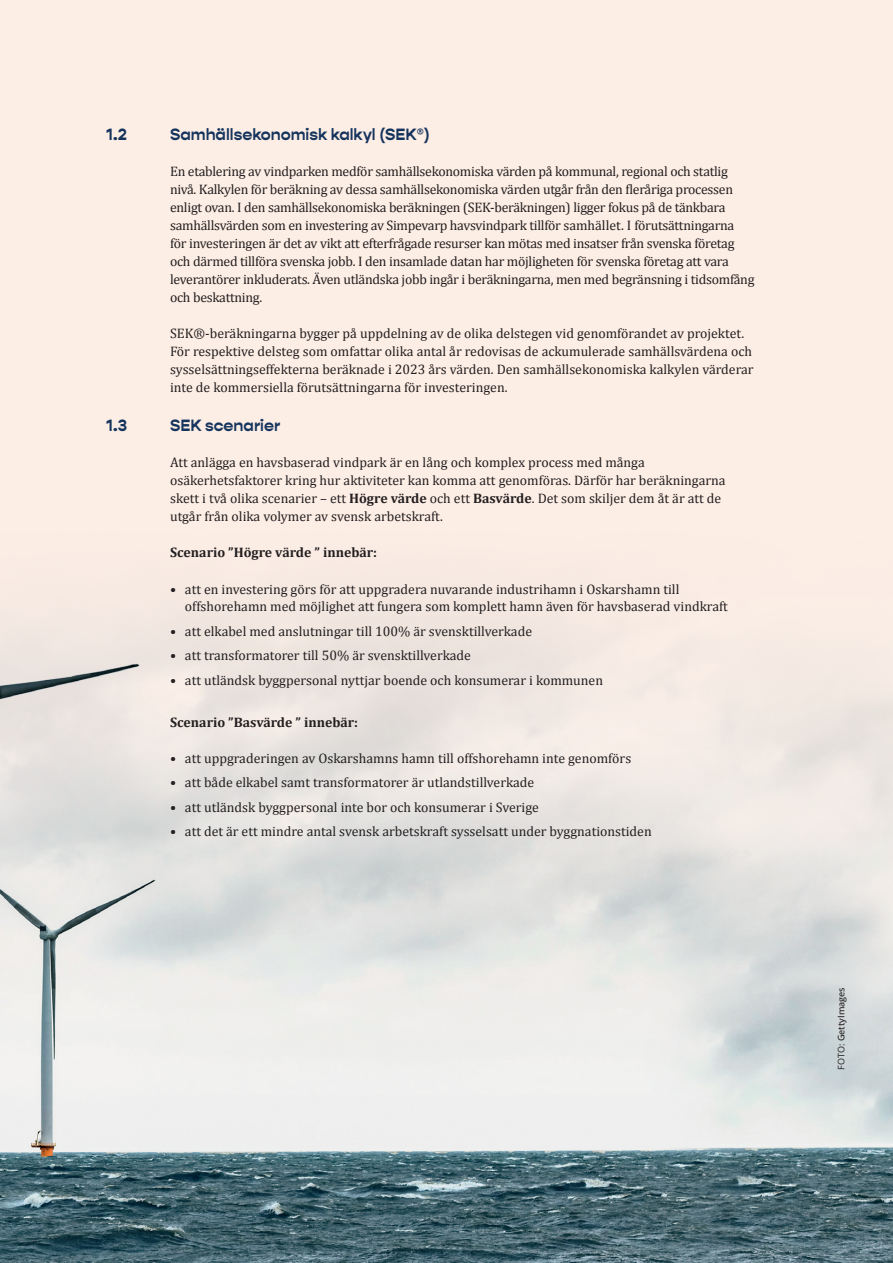
<style>
.page{position:relative;width:893px;height:1263px;background:#fdeee5}
.page>*{position:absolute;margin:0;border:0;box-sizing:border-box;transform-origin:0 0}
.t1{font:700 16.5px "Gopher";color:#15345d}
.t2{font:13.8px/18px "Cambria";color:#231f20}
.t3{font:13.8px/18px "Cambria";letter-spacing:-.02em;color:#231f20}
.t4{font:700 13.8px "Cambria";color:#231f20}
.t5{font:500 9px "Open Sans";color:#231f20}
.s1{font-weight:700}
.s2{font-weight:400}
</style>
<div class="page">
<img style="left:0;top:597px;width:893px;height:666px">
<p class="t1" style="left:106px;top:125px;width:22px">1.2</p>
<p class="t1" style="left:170px;top:125px;width:261px">Samhällsekonomisk kalkyl (SEK®)</p>
<p class="t3" style="left:170px;top:163px;width:586px">En etablering av vindparken medför samhällsekonomiska värden på kommunal, regional och statlig nivå. Kalkylen för beräkning av dessa samhällsekonomiska värden utgår från den fleråriga processen enligt ovan. I den samhällsekonomiska beräkningen (SEK-beräkningen) ligger fokus på de tänkbara samhällsvärden som en investering av Simpevarp havsvindpark tillför samhället. I förutsättningarna<br>för investeringen är det av vikt att efterfrågade resurser kan mötas med insatser från svenska företag och därmed tillföra svenska jobb. I den insamlade datan har möjligheten för svenska företag att vara leverantörer inkluderats. Även utländska jobb ingår i beräkningarna, men med begränsning i tidsomfång och beskattning.</p>
<p class="t2" style="left:170px;top:325px;width:585px">SEK®-beräkningarna bygger på uppdelning av de olika delstegen vid genomförandet av projektet.<br>För respektive delsteg som omfattar olika antal år redovisas de ackumulerade samhällsvärdena och sysselsättningseffekterna beräknade i 2023 års värden. Den samhällsekonomiska kalkylen värderar inte de kommersiella förutsättningarna för investeringen.</p>
<p class="t1" style="left:106px;top:416px;width:22px">1.3</p>
<p class="t1" style="left:170px;top:416px;width:112px">SEK scenarier</p>
<p class="t2" style="left:170px;top:454px;width:557px">Att anlägga en havsbaserad vindpark är en lång och komplex process med många osäkerhetsfaktorer kring hur aktiviteter kan komma att genomföras. Därför har beräkningarna skett i två olika scenarier – ett <span class="s1">Högre värde</span> och ett <span class="s1">Basvärde</span>. Det som skiljer dem åt är att de utgår från olika volymer av svensk arbetskraft.</p>
<p class="t4" style="left:170px;top:543px;width:208px">Scenario ”Högre värde ” innebär:</p>
<p class="t2" style="left:185px;top:580px;width:544px;text-indent:-15px">• att en investering görs för att uppgradera nuvarande industrihamn i Oskarshamn till offshorehamn med möjlighet att fungera som komplett hamn även för havsbaserad vindkraft</p>
<p class="t2" style="left:170px;top:622px;width:363px">• att elkabel med anslutningar till 100% är svensktillverkade</p>
<p class="t2" style="left:170px;top:647px;width:302px">• att transformatorer till 50% är svensktillverkade</p>
<p class="t2" style="left:170px;top:671px;width:434px">• att utländsk byggpersonal nyttjar boende och konsumerar i kommunen</p>
<p class="t4" style="left:170px;top:713px;width:190px">Scenario ”Basvärde ” innebär:</p>
<p class="t2" style="left:170px;top:749px;width:463px">• att uppgraderingen av Oskarshamns hamn till offshorehamn inte genomförs</p>
<p class="t2" style="left:170px;top:774px;width:366px">• att både elkabel samt transformatorer är utlandstillverkade</p>
<p class="t2" style="left:170px;top:798px;width:370px">• att utländsk byggpersonal inte bor och konsumerar i Sverige</p>
<p class="t2" style="left:170px;top:822px;width:483px">• att det är ett mindre antal svensk arbetskraft sysselsatt under byggnationstiden</p>
<p class="t5" style="left:835px;top:1069px;width:83px;rotate:-90deg"><span class="s2">FOTO:</span> GettyImages</p>
</div>
